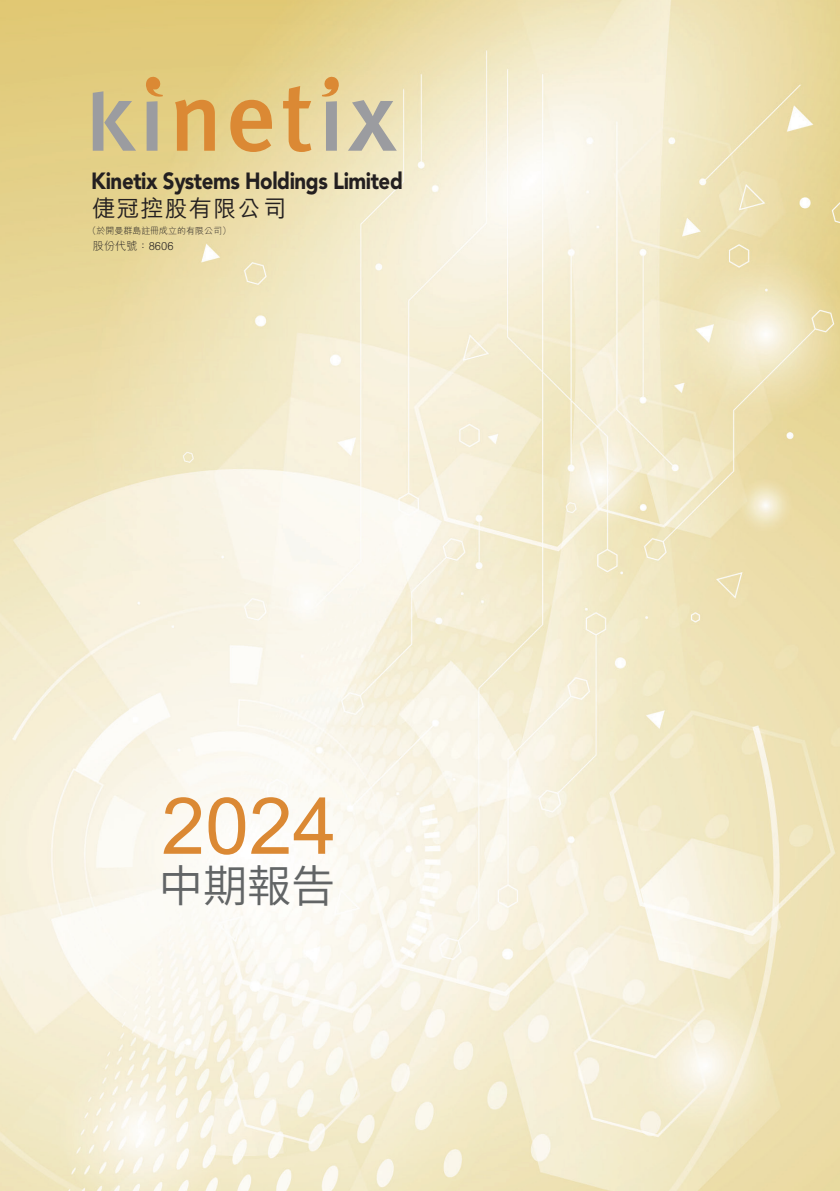
<style>
.page{position:relative;width:840px;height:1191px;background:#fff}
.page>*{position:absolute;margin:0;border:0;box-sizing:border-box;transform-origin:0 0}
.t1{font:700 78.6px "M Hei HK";color:#db8934}
.t2{font:600 44px "Noto Sans CJ Ktc";color:#626566}
.t3{font:900 23.2px "Avenir LT Std";letter-spacing:-.02em;color:#231f20;scale:.88 1}
.t4{font:500 23.2px "M Hei HK";color:#231f20}
.t5{font:300 11.2px "M Hei HK";color:#231f20}
.t6{font:300 9px "M Hei HK";color:#231f20}
.s1{font-size:22.8px}
</style>
<div class="page">
<img style="left:0;top:0;width:839px;height:1191px">
<svg style="left:93px;top:91px;width:43px;height:60px;background:#c1b690"></svg>
<svg style="left:348px;top:100px;width:48px;height:51px;background:#c8c1ab"></svg>
<svg style="left:146px;top:77px;width:193px;height:75px;background:#ddbb79"></svg>
<p class="t3" style="left:91px;top:166px;width:355px">Kinetix Systems Holdings Limited</p>
<p class="t4" style="left:92px;top:192px;width:196px">倢<span class="s1">冠</span>控<span class="s1">股</span>有<span class="s1">限</span>公司</p>
<p class="t6" style="left:87px;top:226px;width:145px">（於開曼群島註冊成立的有限公司(</p>
<p class="t5" style="left:93px;top:240px;width:82px">股份代號：8606</p>
<h1 class="t1" style="left:161px;top:767px;width:176px">2024</h1>
<h2 class="t2" style="left:159px;top:861px;width:178px">中期報告</h2>
</div>
